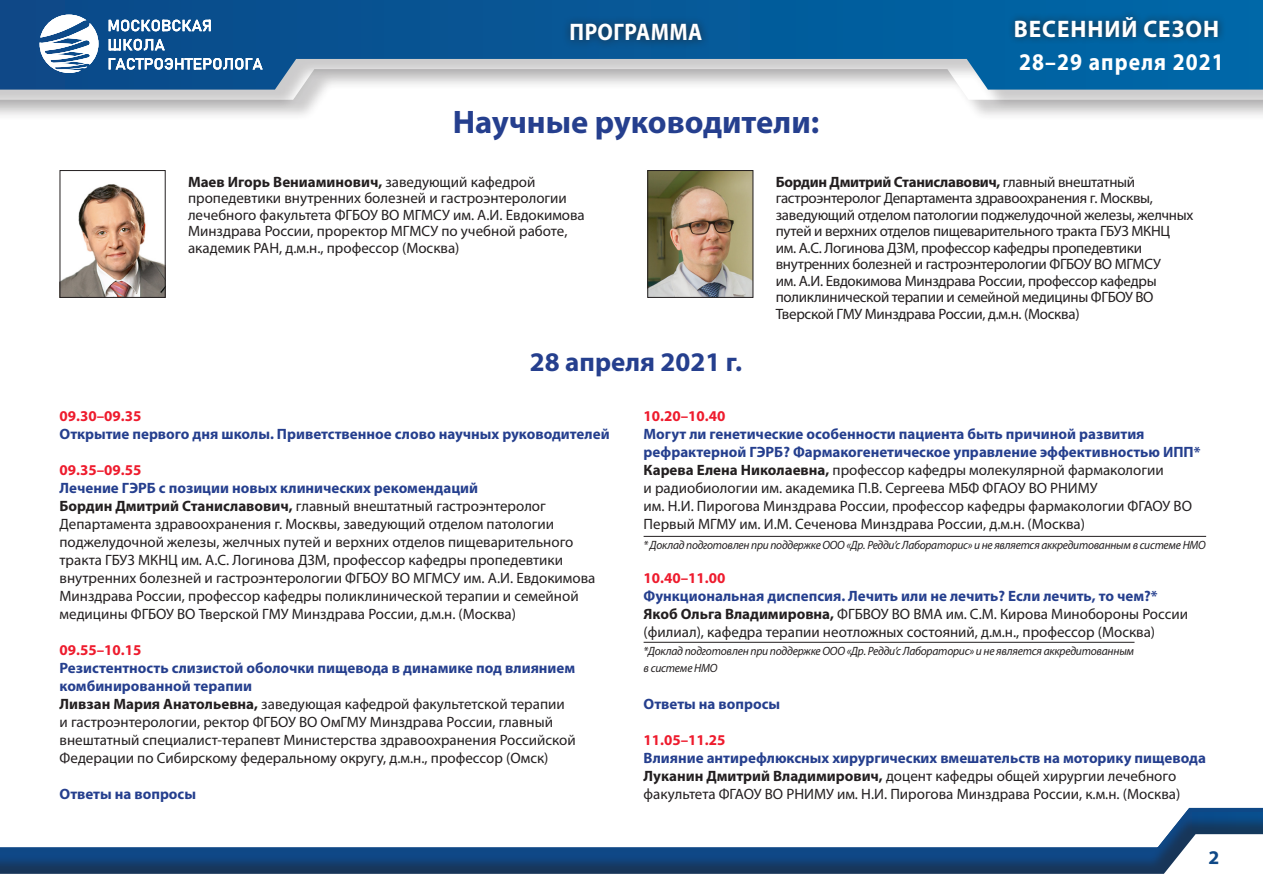
<style>
.page{position:relative;width:1263px;height:893px;background:#fff}
.page>*{position:absolute;margin:0;border:0;box-sizing:border-box;transform-origin:0 0}
.Название_раздела{font:700 32.7px "Myriad Pro";color:#253f8e}
.Название_раздела-2{font:700 27px "Myriad Pro";color:#253f8e}
.t1{font:700 24px "Myriad Pro";letter-spacing:.04em;color:#fff;scale:.9 1}
.t2{font:700 24px "Myriad Pro";letter-spacing:.04em;color:#fff}
.t3{font:700 24px "Myriad Pro";letter-spacing:.02em;color:#fff;scale:.9 1}
.t4{font:700 19.5px "Myriad Pro";color:#0f4886}
.Текст{font:15px/18px "Myriad Pro";color:#231f20}
.Конференция{font:700 15px/18px "Myriad Pro";color:#253f8e}
.osnova{font:15px/16.5px "Myriad Pro";letter-spacing:-.02em;color:#231f20}
.osnova-2{font:15px/16.5px "Myriad Pro";color:#231f20}
.Время{font:700 15px "Myriad Pro";color:#ee1b2d}
.Текст-2{font:700 15px "Myriad Pro";color:#253f8e}
.snoska{font:italic 12px "Myriad Pro";letter-spacing:-.02em;color:#231f20;scale:.95 1}
.snoska-2{font:italic 12px/16.5px "Myriad Pro";letter-spacing:-.02em;color:#231f20;scale:.96 1}
.s1{font-weight:700}
</style>
<div class="page">
<div style="left:0;top:2px;width:1263px;height:120px;background:#231f20;opacity:.23"></div>
<div style="left:0;top:0;width:1263px;height:112px;background:#231f20;opacity:.23"></div>
<svg style="left:0;top:0;width:1263px;height:90px;background:#3877a8"></svg>
<div style="left:1007px;top:9px;width:219px;height:36px;background:#231f20;opacity:.75"></div>
<div style="left:562px;top:15px;width:148px;height:34px;background:#231f20;opacity:.75"></div>
<img style="left:62px;top:184px;width:102px;height:112px">
<div style="left:60px;top:170px;width:106px;height:128px;border:1px solid #231f20"></div>
<img style="left:649px;top:172px;width:102px;height:124px">
<div style="left:647px;top:170px;width:106px;height:128px;border:1px solid #231f20"></div>
<svg style="left:40px;top:15px;width:58px;height:58px"></svg>
<svg style="left:109px;top:20px;width:154px;height:50px"></svg>
<hr style="left:644px;top:536px;width:562px;height:1px;background:#231f20">
<hr style="left:644px;top:642px;width:490px;height:1px;background:#231f20">
<svg style="left:1183px;top:807px;width:80px;height:8px"></svg>
<div style="left:0;top:815px;width:1263px;height:78px;background:#231f20;opacity:.45"></div>
<svg style="left:0;top:834px;width:1263px;height:59px"></svg>
<h3 class="t3" style="left:570px;top:17px;width:149px">ПРОГРАММА</h3>
<h3 class="t2" style="left:1014px;top:13px;width:207px">ВЕСЕННИЙ СЕЗОН</h3>
<p class="Название_раздела" style="left:453px;top:100px;width:368px">Научные руководители:</p>
<h3 class="t1" style="left:1019px;top:46px;width:229px">28–29 апреля 2021</h3>
<p class="osnova-2" style="left:188px;top:173px;width:398px"><span class="s1">Маев Игорь Вениаминович,</span> заведующий кафедрой пропедевтики внутренних болезней и гастроэнтерологии лечебного факультета ФГБОУ ВО МГМСУ им. А.И. Евдокимова Минздрава России, проректор МГМСУ по учебной работе, академик РАН, д.м.н., профессор (Москва)</p>
<p class="osnova" style="left:776px;top:173px;width:419px"><span class="s1">Бордин Дмитрий Станиславович,</span> главный внештатный гастроэнтеролог Департамента здравоохранения г. Москвы, заведующий отделом патологии поджелудочной железы, желчных путей и верхних отделов пищеварительного тракта ГБУЗ МКНЦ им. А.С. Логинова ДЗМ, профессор кафедры пропедевтики внутренних болезней и гастроэнтерологии ФГБОУ ВО МГМСУ<br>им. А.И. Евдокимова Минздрава России, профессор кафедры поликлинической терапии и семейной медицины ФГБОУ ВО Тверской ГМУ Минздрава России, д.м.н. (Москва)</p>
<p class="Название_раздела-2" style="left:530px;top:345px;width:214px">28 апреля 2021 г.</p>
<p class="Время" style="left:60px;top:406px;width:83px">09.30–09.35</p>
<p class="Конференция" style="left:60px;top:424px;width:552px">Открытие первого дня школы. Приветственное слово научных руководителей</p>
<p class="Время" style="left:60px;top:460px;width:83px">09.35–09.55</p>
<p class="Конференция" style="left:60px;top:478px;width:420px">Лечение ГЭРБ с позиции новых клинических рекомендаций</p>
<p class="Текст" style="left:60px;top:496px;width:537px"><span class="s1">Бордин Дмитрий Станиславович,</span> главный внештатный гастроэнтеролог Департамента здравоохранения г. Москвы, заведующий отделом патологии поджелудочной железы, желчных путей и верхних отделов пищеварительного тракта ГБУЗ МКНЦ им. А.С. Логинова ДЗМ, профессор кафедры пропедевтики внутренних болезней и гастроэнтерологии ФГБОУ ВО МГМСУ им. А.И. Евдокимова Минздрава России, профессор кафедры поликлинической терапии и семейной медицины ФГБОУ ВО Тверской ГМУ Минздрава России, д.м.н. (Москва)</p>
<p class="Время" style="left:60px;top:640px;width:83px">09.55–10.15</p>
<p class="Конференция" style="left:60px;top:658px;width:517px">Резистентность слизистой оболочки пищевода в динамике под влиянием комбинированной терапии</p>
<p class="Текст" style="left:60px;top:694px;width:518px"><span class="s1">Ливзан Мария Анатольевна,</span> заведующая кафедрой факультетской терапии и гастроэнтерологии, ректор ФГБОУ ВО ОмГМУ Минздрава России, главный внештатный специалист-терапевт Министерства здравоохранения Российской Федерации по Сибирскому федеральному округу, д.м.н., профессор (Омск)</p>
<p class="Текст-2" style="left:60px;top:784px;width:138px">Ответы на вопросы</p>
<p class="Время" style="left:644px;top:406px;width:83px">10.20–10.40</p>
<p class="Конференция" style="left:644px;top:424px;width:558px">Могут ли генетические особенности пациента быть причиной развития рефрактерной ГЭРБ? Фармакогенетическое управление эффективностью ИПП*</p>
<p class="Текст" style="left:644px;top:460px;width:550px"><span class="s1">Карева Елена Николаевна,</span> профессор кафедры молекулярной фармакологии<br>и радиобиологии им. академика П.В. Сергеева МБФ ФГАОУ ВО РНИМУ<br>им. Н.И. Пирогова Минздрава России, профессор кафедры фармакологии ФГАОУ ВО Первый МГМУ им. И.М. Сеченова Минздрава России, д.м.н. (Москва)</p>
<p class="snoska" style="left:644px;top:538px;width:593px">* Доклад подготовлен при поддержке ООО «Др. Редди’c Лабораторис» и не является аккредитованным в системе НМО</p>
<p class="Время" style="left:644px;top:568px;width:83px">10.40–11.00</p>
<p class="Конференция" style="left:644px;top:586px;width:516px">Функциональная диспепсия. Лечить или не лечить? Если лечить, то чем?*</p>
<p class="Текст" style="left:644px;top:604px;width:546px"><span class="s1">Якоб Ольга Владимировна,</span> ФГБВОУ ВО ВМА им. С.М. Кирова Минобороны России (филиал), кафедра терапии неотложных состояний, д.м.н., профессор (Москва)</p>
<p class="snoska-2" style="left:644px;top:643px;width:513px">*Доклад подготовлен при поддержке ООО «Др. Редди’c Лабораторис» и не является аккредитованным в системе НМО</p>
<p class="Конференция" style="left:644px;top:694px;width:138px">Ответы на вопросы</p>
<p class="Время" style="left:644px;top:730px;width:83px">11.05–11.25</p>
<p class="Конференция" style="left:644px;top:748px;width:564px">Влияние антирефлюксных хирургических вмешательств на моторику пищевода</p>
<p class="Текст" style="left:644px;top:766px;width:538px"><span class="s1">Луканин Дмитрий Владимирович,</span> доцент кафедры общей хирургии лечебного факультета ФГАОУ ВО РНИМУ им. Н.И. Пирогова Минздрава России, к.м.н. (Москва)</p>
<p class="t4" style="left:1208px;top:845px;width:13px">2</p>
</div>
